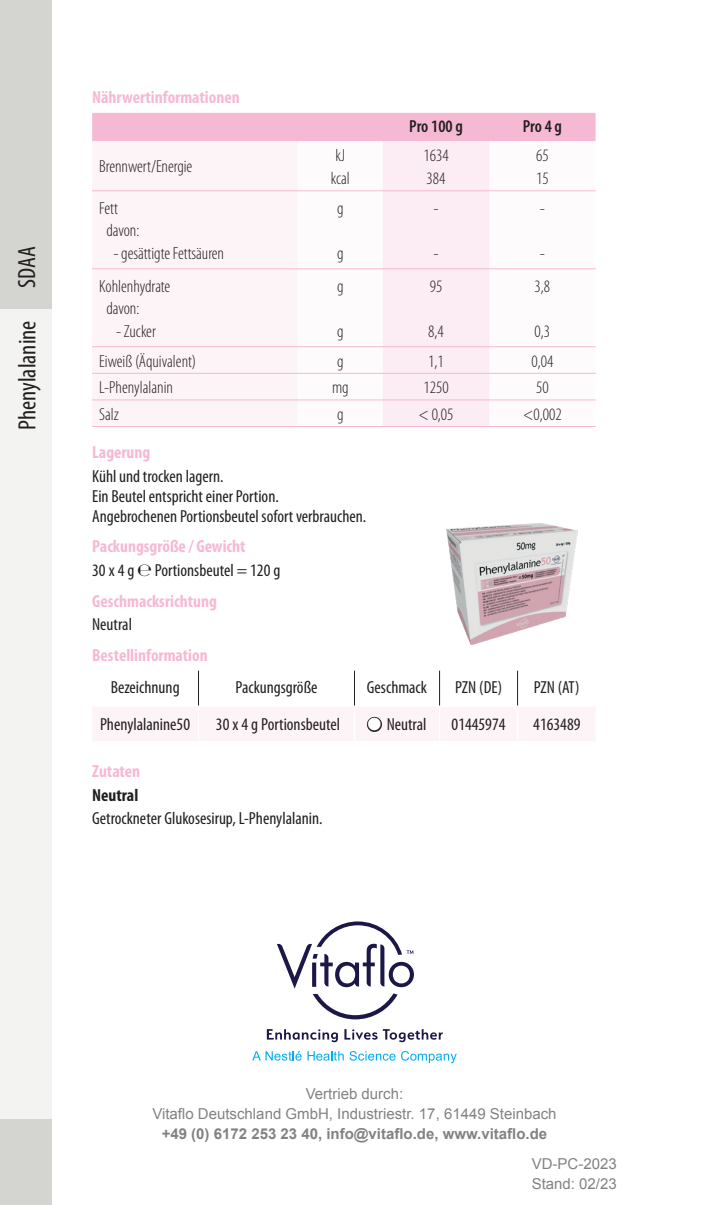
<style>
.page{position:relative;width:709px;height:1205px;background:#fff}
.page>*{position:absolute;margin:0;border:0;box-sizing:border-box;transform-origin:0 0}
.t1{font:condensed 25px "Myriad Pro";color:#231f20}
.t2{font:condensed 17.5px/20px "Myriad Pro";color:#231f20}
.t3{font:300 condensed 17.5px/22.5px "Myriad Pro";color:#231f20}
.t4{font:700 condensed 17.5px "Myriad Pro";color:#f6b9d4}
.t5{font:600 condensed 17.5px "Myriad Pro";letter-spacing:-.005em;color:#231f20}
.t6{font:700 condensed 17.5px "Myriad Pro";color:#231f20}
.t7{font:15px/20px "Arial";color:#808285}
.t8{font:700 15px "Arial";color:#808285}
.s1{font-weight:700;color:#f6b9d4}
.s2{font-weight:300;font-stretch:normal}
</style>
<div class="page">
<div style="left:0;top:309px;width:52px;height:811px;background:#f3f3f2"></div>
<div style="left:0;top:1120px;width:52px;height:85px;background:#d4d4d0"></div>
<div style="left:0;top:0;width:52px;height:309px;background:#d4d4d0"></div>
<svg style="left:92px;top:113px;width:503px;height:313px"></svg>
<hr style="left:92px;top:190px;width:206px;height:1px;background:#f6b9d4">
<hr style="left:298px;top:190px;width:85px;height:1px;background:#f6b9d4">
<hr style="left:383px;top:190px;width:106px;height:1px;background:#f6b9d4">
<hr style="left:489px;top:190px;width:106px;height:1px;background:#f6b9d4">
<hr style="left:92px;top:268px;width:206px;height:1px;background:#f6b9d4">
<hr style="left:298px;top:268px;width:85px;height:1px;background:#f6b9d4">
<hr style="left:383px;top:268px;width:106px;height:1px;background:#f6b9d4">
<hr style="left:489px;top:268px;width:106px;height:1px;background:#f6b9d4">
<hr style="left:92px;top:346px;width:206px;height:1px;background:#f6b9d4">
<hr style="left:298px;top:346px;width:85px;height:1px;background:#f6b9d4">
<hr style="left:383px;top:346px;width:106px;height:1px;background:#f6b9d4">
<hr style="left:489px;top:346px;width:106px;height:1px;background:#f6b9d4">
<hr style="left:92px;top:373px;width:206px;height:1px;background:#f6b9d4">
<hr style="left:92px;top:399px;width:206px;height:1px;background:#f6b9d4">
<hr style="left:92px;top:426px;width:206px;height:1px;background:#f6b9d4">
<hr style="left:298px;top:373px;width:85px;height:1px;background:#f6b9d4">
<hr style="left:298px;top:399px;width:85px;height:1px;background:#f6b9d4">
<hr style="left:298px;top:426px;width:85px;height:1px;background:#f6b9d4">
<hr style="left:383px;top:373px;width:106px;height:1px;background:#f6b9d4">
<hr style="left:383px;top:399px;width:106px;height:1px;background:#f6b9d4">
<hr style="left:383px;top:426px;width:106px;height:1px;background:#f6b9d4">
<hr style="left:489px;top:373px;width:106px;height:1px;background:#f6b9d4">
<hr style="left:489px;top:399px;width:106px;height:1px;background:#f6b9d4">
<hr style="left:489px;top:426px;width:106px;height:1px;background:#f6b9d4">
<div style="left:93px;top:707px;width:502px;height:34px;background:#fdf4f8"></div>
<hr style="left:198px;top:707px;width:1px;height:34px;background:#fff">
<hr style="left:354px;top:707px;width:1px;height:34px;background:#fff">
<hr style="left:439px;top:707px;width:1px;height:34px;background:#fff">
<hr style="left:517px;top:707px;width:1px;height:34px;background:#fff">
<hr style="left:198px;top:671px;width:1px;height:34px;background:#231f20">
<hr style="left:354px;top:671px;width:1px;height:34px;background:#231f20">
<hr style="left:439px;top:671px;width:1px;height:34px;background:#231f20">
<hr style="left:517px;top:671px;width:1px;height:34px;background:#231f20">
<img style="left:446px;top:523px;width:132px;height:121px">
<svg style="left:267px;top:1029px;width:71px;height:13px"></svg>
<svg style="left:344px;top:1029px;width:99px;height:13px"></svg>
<svg style="left:252px;top:1051px;width:49px;height:9px"></svg>
<svg style="left:307px;top:1051px;width:88px;height:9px"></svg>
<svg style="left:401px;top:1051px;width:56px;height:12px"></svg>
<svg style="left:277px;top:921px;width:137px;height:98px"></svg>
<h1 class="t1" style="left:12px;top:288px;width:43px;rotate:-90deg">SDAA</h1>
<h1 class="t1" style="left:12px;top:430px;width:111px;rotate:-90deg">Phenylalanine</h1>
<p class="t4" style="left:92px;top:86px;width:149px">Nährwertinformationen</p>
<p class="t5" style="left:409px;top:115px;width:55px">Pro 100 g</p>
<p class="t5" style="left:522px;top:115px;width:41px">Pro 4 g</p>
<p class="t3" style="left:99px;top:155px;width:95px">Brennwert/Energie</p>
<p class="t3" style="left:331px;top:144px;width:20px">kJ kcal</p>
<p class="t3" style="left:423px;top:144px;width:27px">1634<br>384</p>
<p class="t3" style="left:536px;top:144px;width:14px">65<br>15</p>
<p class="t3" style="left:106px;top:197px;width:35px;text-indent:-7px">Fett davon:</p>
<p class="t3" style="left:113px;top:242px;width:112px">- gesättigte Fettsäuren</p>
<p class="t3" style="left:337px;top:197px;width:8px">g</p>
<p class="t3" style="left:337px;top:242px;width:8px">g</p>
<p class="t3" style="left:433px;top:197px;width:7px">-</p>
<p class="t3" style="left:540px;top:197px;width:7px">-</p>
<p class="t3" style="left:433px;top:242px;width:7px">-</p>
<p class="t3" style="left:540px;top:242px;width:7px">-</p>
<p class="t3" style="left:106px;top:275px;width:65px;text-indent:-7px">Kohlenhydrate davon:</p>
<p class="t3" style="left:116px;top:320px;width:41px">- Zucker</p>
<p class="t3" style="left:337px;top:275px;width:8px">g</p>
<p class="t3" style="left:337px;top:320px;width:8px">g</p>
<p class="t3" style="left:430px;top:275px;width:14px">95</p>
<p class="t3" style="left:428px;top:320px;width:17px">8,4</p>
<p class="t3" style="left:534px;top:275px;width:17px">3,8</p>
<p class="t3" style="left:534px;top:320px;width:17px">0,3</p>
<p class="t3" style="left:99px;top:349px;width:98px">Eiweiß (Äquivalent)</p>
<p class="t3" style="left:337px;top:349px;width:8px">g</p>
<p class="t3" style="left:428px;top:349px;width:17px">1,1</p>
<p class="t3" style="left:531px;top:349px;width:23px">0,04</p>
<p class="t3" style="left:99px;top:376px;width:75px">L-Phenylalanin</p>
<p class="t3" style="left:332px;top:376px;width:18px">mg</p>
<p class="t3" style="left:423px;top:376px;width:27px">1250</p>
<p class="t3" style="left:536px;top:376px;width:14px">50</p>
<p class="t3" style="left:99px;top:403px;width:21px">Salz</p>
<p class="t3" style="left:337px;top:403px;width:8px">g</p>
<p class="t3" style="left:418px;top:403px;width:37px">&lt; 0,05</p>
<p class="t3" style="left:523px;top:403px;width:40px">&lt;0,002</p>
<p class="t4" style="left:92px;top:441px;width:60px">Lagerung</p>
<p class="t2" style="left:92px;top:466px;width:276px">Kühl und trocken lagern.<br>Ein Beutel entspricht einer Portion.<br>Angebrochenen Portionsbeutel sofort verbrauchen.</p>
<p class="t2" style="left:92px;top:534px;width:190px;line-height:23.5px"><span class="s1">Packungsgröße / Gewicht<br></span>30 x 4 g <span class="s2">℮</span> Portionsbeutel = 120 g</p>
<p class="t4" style="left:92px;top:590px;width:126px">Geschmacksrichtung</p>
<p class="t2" style="left:92px;top:614px;width:41px">Neutral</p>
<p class="t4" style="left:92px;top:644px;width:117px">Bestellinformation</p>
<p class="t2" style="left:111px;top:677px;width:70px">Bezeichnung</p>
<p class="t2" style="left:235px;top:677px;width:84px">Packungsgröße</p>
<p class="t2" style="left:367px;top:677px;width:62px">Geschmack</p>
<p class="t2" style="left:455px;top:677px;width:48px">PZN (DE)</p>
<p class="t2" style="left:534px;top:677px;width:47px">PZN (AT)</p>
<p class="t2" style="left:100px;top:714px;width:92px">Phenylalanine50</p>
<p class="t2" style="left:216px;top:714px;width:126px">30 x 4 g Portionsbeutel</p>
<p class="t2" style="left:367px;top:714px;width:60px">● Neutral</p>
<p class="t2" style="left:451px;top:714px;width:55px">01445974</p>
<p class="t2" style="left:533px;top:714px;width:49px">4163489</p>
<p class="t4" style="left:92px;top:760px;width:50px">Zutaten</p>
<p class="t6" style="left:92px;top:784px;width:48px">Neutral</p>
<p class="t2" style="left:92px;top:808px;width:232px">Getrockneter Glukosesirup, L-Phenylalanin.</p>
<p class="t7" style="left:152px;top:1084px;width:406px;text-align:center">Vertrieb durch:<br>Vitaflo Deutschland GmbH, Industriestr. 17, 61449 Steinbach</p>
<p class="t8" style="left:162px;top:1124px;width:387px">+49 (0) 6172 253 23 40, info@vitaflo.de, www.vitaflo.de</p>
<p class="t7" style="left:531px;top:1153px;width:87px">VD-PC-2023<br>Stand: 02/23</p>
</div>
